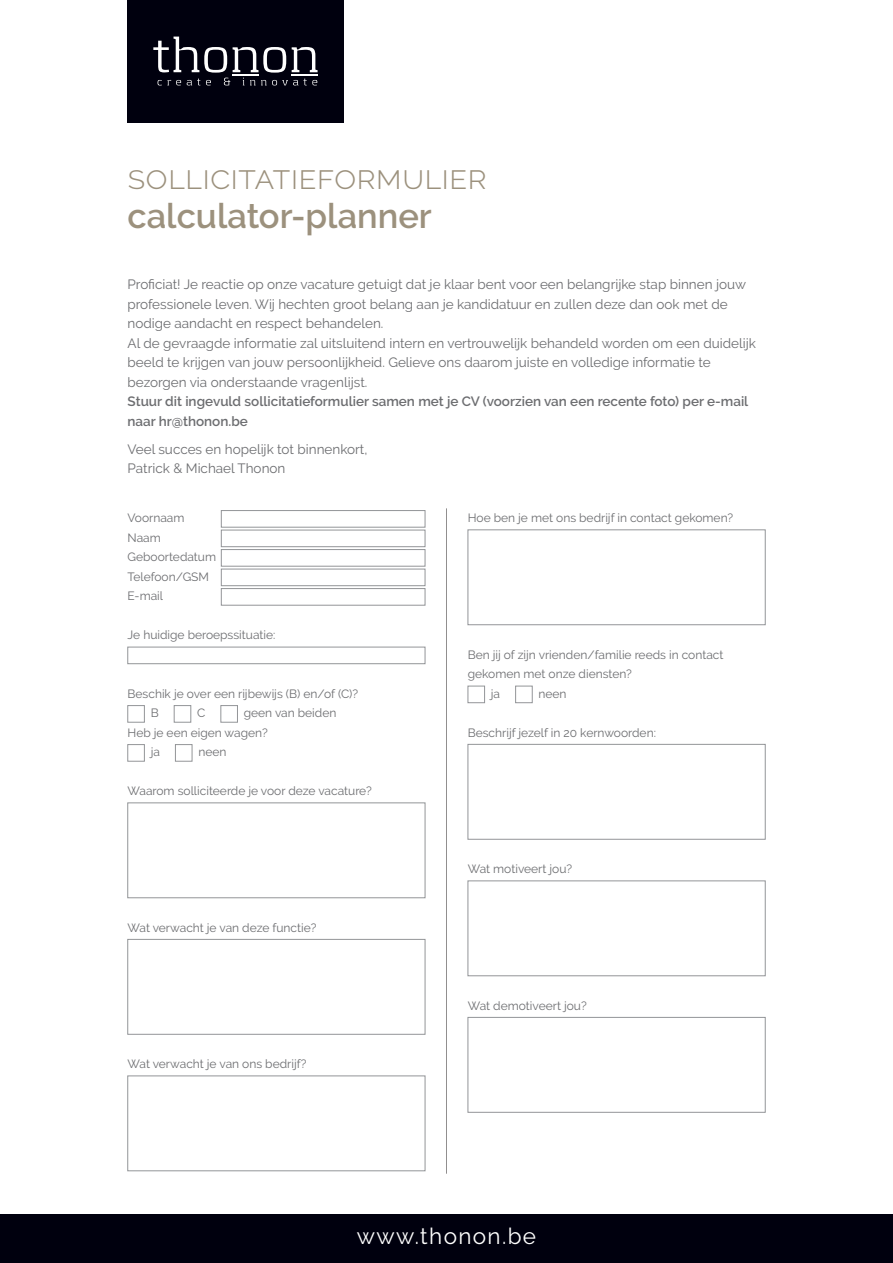
<style>
.page{position:relative;width:893px;height:1263px;background:#fff}
.page>*{position:absolute;margin:0;border:0;box-sizing:border-box;transform-origin:0 0}
.t1{font:300 34.5px/39px "Raleway";color:#9c917d}
.t2{font:22.5px "Raleway";letter-spacing:.06em;color:#fff}
.t3{font:13.5px/19.5px "Raleway";color:#6c6d70}
.t4{font:12px/19.5px "Raleway";color:#6c6d70}
.s1{font-weight:600}
</style>
<div class="page">
<div style="left:0;top:1214px;width:893px;height:49px;background:#00000e"></div>
<div style="left:128px;top:0;width:216px;height:122px;background:#00000e"></div>
<svg style="left:153px;top:37px;width:165px;height:48px"></svg>
<hr style="left:233px;top:74px;width:26px;height:2px;background:#fff">
<hr style="left:292px;top:74px;width:26px;height:2px;background:#fff">
<div style="left:221px;top:510px;width:204px;height:17px;border:1px solid #939598"></div>
<div style="left:221px;top:530px;width:204px;height:17px;border:1px solid #939598"></div>
<div style="left:221px;top:549px;width:204px;height:17px;border:1px solid #939598"></div>
<div style="left:221px;top:569px;width:204px;height:17px;border:1px solid #939598"></div>
<div style="left:221px;top:588px;width:204px;height:17px;border:1px solid #939598"></div>
<div style="left:128px;top:647px;width:297px;height:17px;border:1px solid #939598"></div>
<div style="left:128px;top:705px;width:17px;height:17px;border:1px solid #939598"></div>
<div style="left:174px;top:705px;width:17px;height:17px;border:1px solid #939598"></div>
<div style="left:221px;top:705px;width:17px;height:17px;border:1px solid #939598"></div>
<div style="left:128px;top:744px;width:17px;height:17px;border:1px solid #939598"></div>
<div style="left:175px;top:744px;width:17px;height:17px;border:1px solid #939598"></div>
<div style="left:128px;top:803px;width:297px;height:95px;border:1px solid #939598"></div>
<div style="left:128px;top:939px;width:297px;height:95px;border:1px solid #939598"></div>
<div style="left:128px;top:1076px;width:297px;height:95px;border:1px solid #939598"></div>
<div style="left:468px;top:530px;width:297px;height:95px;border:1px solid #939598"></div>
<div style="left:468px;top:686px;width:17px;height:17px;border:1px solid #939598"></div>
<div style="left:515px;top:686px;width:17px;height:17px;border:1px solid #939598"></div>
<div style="left:468px;top:744px;width:297px;height:95px;border:1px solid #939598"></div>
<div style="left:468px;top:881px;width:297px;height:95px;border:1px solid #939598"></div>
<div style="left:468px;top:1017px;width:297px;height:95px;border:1px solid #939598"></div>
<hr style="left:446px;top:508px;width:1px;height:666px;background:#231f20">
<p class="t1" style="left:128px;top:158px;width:361px">sollicitatieformulier <span class="s1">calculator-planner</span></p>
<p class="t3" style="left:128px;top:275px;width:620px">Proficiat! Je reactie op onze vacature getuigt dat je klaar bent voor een belangrijke stap binnen jouw professionele leven. Wij hechten groot belang aan je kandidatuur en zullen deze dan ook met de nodige aandacht en respect behandelen.</p>
<p class="t3" style="left:128px;top:333px;width:630px">Al de gevraagde informatie zal uitsluitend intern en vertrouwelijk behandeld worden om een duidelijk beeld te krijgen van jouw persoonlijkheid. Gelieve ons daarom juiste en volledige informatie te bezorgen via onderstaande vragenlijst.<br><span class="s1">Stuur dit ingevuld sollicitatieformulier samen met je CV (voorzien van een recente foto) per e-mail naar hr@thonon.be</span></p>
<p class="t3" style="left:128px;top:439px;width:241px">Veel succes en hopelijk tot binnenkort,</p>
<p class="t3" style="left:128px;top:459px;width:159px">Patrick &amp; Michael Thonon</p>
<p class="t4" style="left:128px;top:508px;width:58px">Voornaam</p>
<p class="t4" style="left:128px;top:527px;width:35px">Naam</p>
<p class="t4" style="left:128px;top:547px;width:90px">Geboortedatum</p>
<p class="t4" style="left:128px;top:566px;width:83px">Telefoon/GSM</p>
<p class="t4" style="left:128px;top:586px;width:37px">E-mail</p>
<p class="t4" style="left:128px;top:625px;width:149px">Je huidige beroepssituatie:</p>
<p class="t4" style="left:128px;top:683px;width:232px">Beschik je over een rijbewijs (B) en/of (C)?</p>
<p class="t4" style="left:151px;top:703px;width:9px">B</p>
<p class="t4" style="left:197px;top:703px;width:10px">C</p>
<p class="t4" style="left:244px;top:703px;width:94px">geen van beiden</p>
<p class="t4" style="left:128px;top:722px;width:142px">Heb je een eigen wagen?</p>
<p class="t4" style="left:151px;top:742px;width:11px">ja</p>
<p class="t4" style="left:198px;top:742px;width:30px">neen</p>
<p class="t4" style="left:128px;top:781px;width:246px">Waarom solliciteerde je voor deze vacature?</p>
<p class="t4" style="left:128px;top:917px;width:190px">Wat verwacht je van deze functie?</p>
<p class="t4" style="left:128px;top:1054px;width:180px">Wat verwacht je van ons bedrijf?</p>
<p class="t4" style="left:468px;top:508px;width:267px">Hoe ben je met ons bedrijf in contact gekomen?</p>
<p class="t4" style="left:468px;top:644px;width:257px">Ben jij of zijn vrienden/familie reeds in contact gekomen met onze diensten?</p>
<p class="t4" style="left:491px;top:683px;width:11px">ja</p>
<p class="t4" style="left:539px;top:683px;width:30px">neen</p>
<p class="t4" style="left:468px;top:722px;width:190px">Beschrijf jezelf in 20 kernwoorden:</p>
<p class="t4" style="left:468px;top:859px;width:106px">Wat motiveert jou?</p>
<p class="t4" style="left:468px;top:995px;width:120px">Wat demotiveert jou?</p>
<p class="t2" style="left:357px;top:1223px;width:181px">www.thonon.be</p>
</div>
